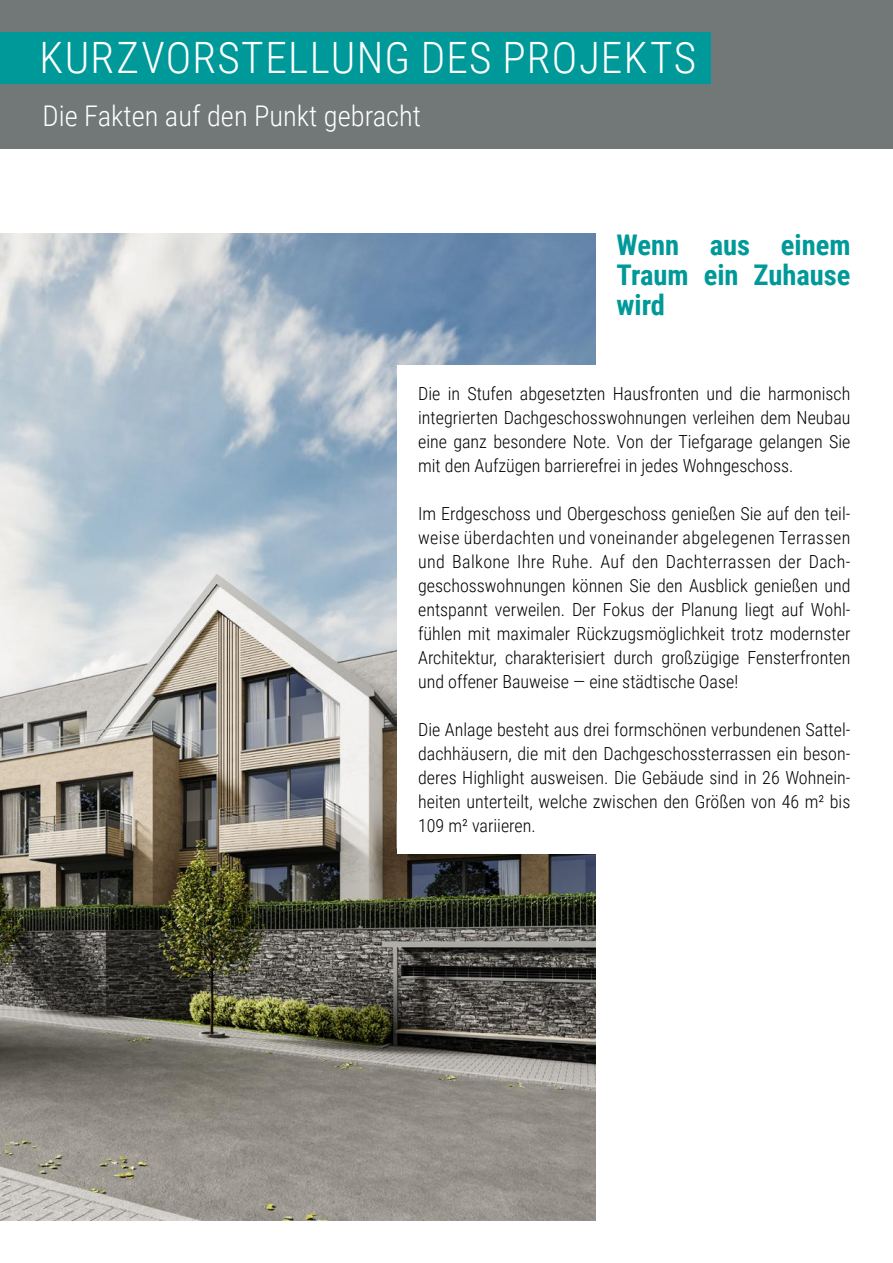
<style>
.page{position:relative;width:893px;height:1263px;background:#fff}
.page>*{position:absolute;margin:0;border:0;box-sizing:border-box;transform-origin:0 0}
.t1{font:300 43.2px "Roboto Condensed";letter-spacing:.03em;color:#fff}
.t2{font:700 28.5px/30px "Roboto Condensed";color:#099;text-align:justify}
.t3{font:300 28.5px "Roboto Condensed";color:#fff}
.t4{font:300 18px/24px "Roboto Condensed";color:#000;text-align:justify}
</style>
<div class="page">
<div style="left:0;top:0;width:893px;height:148px;background:#727777"></div>
<img style="left:0;top:233px;width:595px;height:987px">
<div style="left:397px;top:365px;width:453px;height:488px;background:#fff"></div>
<div style="left:0;top:32px;width:710px;height:51px;background:#099"></div>
<h1 class="t1" style="left:40px;top:28px;width:658px">KURZVORSTELLUNG DES PROJEKTS</h1>
<h2 class="t3" style="left:43px;top:96px;width:380px">Die Fakten auf den Punkt gebracht</h2>
<h2 class="t2" style="left:617px;top:228px;width:235px">Wenn aus einem Traum ein Zuhause wird</h2>
<p class="t4" style="left:418px;top:381px;width:434px">Die in Stufen abgesetzten Hausfronten und die harmonisch integrierten Dachgeschosswohnungen verleihen dem Neubau eine ganz besondere Note. Von der Tiefgarage gelangen Sie mit den Aufzügen barrierefrei in jedes Wohngeschoss.</p>
<p class="t4" style="left:418px;top:501px;width:434px">Im Erdgeschoss und Obergeschoss genießen Sie auf den teil&shy;weise überdachten und voneinander abgelegenen Terrassen und Balkone Ihre Ruhe. Auf den Dachterrassen der Dach&shy;geschosswohnungen können Sie den Ausblick genießen und entspannt verweilen. Der Fokus der Planung liegt auf Wohl&shy;fühlen mit maximaler Rückzugsmöglichkeit trotz modernster Architektur, charakterisiert durch großzügige Fensterfronten und offener Bauweise — eine städtische Oase!</p>
<p class="t4" style="left:418px;top:717px;width:434px">Die Anlage besteht aus drei formschönen verbundenen Sattel&shy;dachhäusern, die mit den Dachgeschossterrassen ein beson&shy;deres Highlight ausweisen. Die Gebäude sind in 26 Wohnein&shy;heiten unterteilt, welche zwischen den Größen von 46 m² bis 109 m² variieren.</p>
</div>
